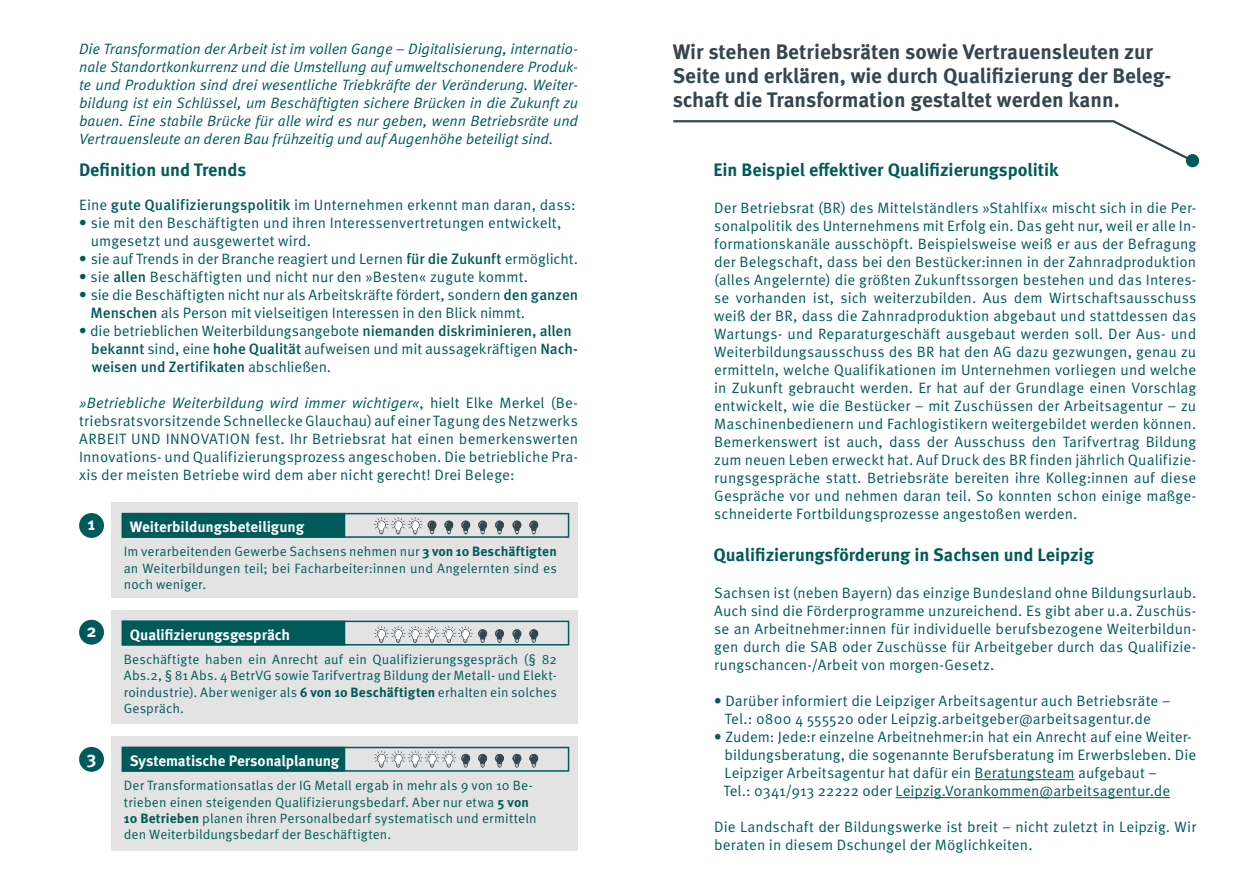
<style>
.page{position:relative;width:1259px;height:893px;background:#fff}
.page>*{position:absolute;margin:0;border:0;box-sizing:border-box;transform-origin:0 0}
.t1{font:700 21px/24px "Meta Pro";color:#35464e}
.t2{font:700 18px "Meta Pro";color:#015a5a}
.t3{font:700 18px "Meta Pro";color:#fff}
.t4{font:15px/18px "Meta Pro";letter-spacing:.005em;color:#015a5a;text-align:justify}
.t5{font:italic 15px/18px "Meta Pro";letter-spacing:-.005em;color:#015a5a;text-align:justify}
.t6{font:700 15px "Meta Pro";letter-spacing:-.005em;color:#fff}
.t7{font:500 15px "Meta Pro";letter-spacing:-.005em;color:#015a5a}
.t8{font:13.5px/16.2px "Meta Pro";letter-spacing:.01em;color:#015a5a}
.s1{font-weight:500}
.s2{font-family:"Alte Haas Grotesk Bold"}
.s3{font-weight:400}
.s4{font-style:italic}
.s5{font-weight:700}
.s6{font-family:"Alte Haas Grotesk"}
</style>
<div class="page">
<svg style="left:673px;top:120px;width:517px;height:39px"></svg>
<div style="left:1186px;top:154px;width:13px;height:13px;background:#015a5a;border-radius:50%"></div>
<hr style="left:974px;top:779px;width:100px;height:1px;background:#015a5a">
<hr style="left:895px;top:797px;width:275px;height:1px;background:#015a5a">
<div style="left:112px;top:502px;width:466px;height:96px;background:#e3e3e3"></div>
<div style="left:122px;top:513px;width:447px;height:25px;background:#e3e3e3;border:2px solid #015a5a"></div>
<div style="left:122px;top:513px;width:223px;height:25px;background:#015a5a"></div>
<div style="left:112px;top:610px;width:466px;height:114px;background:#e3e3e3"></div>
<div style="left:122px;top:621px;width:447px;height:24px;background:#e3e3e3;border:2px solid #015a5a"></div>
<div style="left:122px;top:621px;width:223px;height:24px;background:#015a5a"></div>
<div style="left:112px;top:736px;width:466px;height:114px;background:#e3e3e3"></div>
<div style="left:122px;top:747px;width:447px;height:25px;background:#e3e3e3;border:2px solid #015a5a"></div>
<div style="left:122px;top:747px;width:223px;height:25px;background:#015a5a;border:2px solid #015a5a"></div>
<div style="left:79px;top:513px;width:25px;height:25px;background:#015a5a;border-radius:50%"></div>
<div style="left:79px;top:620px;width:25px;height:25px;background:#015a5a;border-radius:50%"></div>
<div style="left:79px;top:747px;width:25px;height:25px;background:#015a5a;border-radius:50%"></div>
<svg style="left:374px;top:517px;width:63px;height:17px"></svg>
<svg style="left:444px;top:520px;width:9px;height:14px"></svg>
<svg style="left:461px;top:520px;width:9px;height:14px"></svg>
<svg style="left:478px;top:520px;width:9px;height:14px"></svg>
<svg style="left:495px;top:520px;width:9px;height:14px"></svg>
<svg style="left:512px;top:520px;width:9px;height:14px"></svg>
<svg style="left:529px;top:520px;width:9px;height:14px"></svg>
<svg style="left:374px;top:750px;width:96px;height:18px"></svg>
<svg style="left:478px;top:754px;width:9px;height:14px"></svg>
<svg style="left:495px;top:754px;width:9px;height:14px"></svg>
<svg style="left:512px;top:754px;width:9px;height:14px"></svg>
<svg style="left:529px;top:754px;width:9px;height:14px"></svg>
<svg style="left:495px;top:629px;width:9px;height:14px"></svg>
<svg style="left:512px;top:629px;width:9px;height:14px"></svg>
<svg style="left:529px;top:629px;width:9px;height:14px"></svg>
<svg style="left:374px;top:626px;width:113px;height:17px"></svg>
<p class="t5" style="left:79px;top:40px;width:500px">Die Transformation der Arbeit ist im vollen Gange – Digitalisierung, internatio&shy;nale Standortkonkurrenz und die Umstellung auf umweltschonendere Produk&shy;te und Produktion sind drei wesentliche Triebkräfte der Veränderung. Weiter&shy;bildung ist ein Schlüssel, um Beschäftigten sichere Brücken in die Zukunft zu bauen. Eine stabile Brücke für alle wird es nur geben, wenn Betriebsräte und Vertrauensleute an deren Bau frühzeitig und auf Augenhöhe beteiligt sind.</p>
<p class="t2" style="left:79px;top:158px;width:169px">Definition und Trends</p>
<p class="t4" style="left:79px;top:196px;width:498px">Eine <span class="s1">gute Qualifizierungspolitik</span> im Unternehmen erkennt man daran, dass:</p>
<p class="t4" style="left:79px;top:214px;width:484px"><span class="s2">•</span> sie mit den Beschäftigten und ihren Interessenvertretungen entwickelt,</p>
<p class="t4" style="left:91px;top:232px;width:222px">umgesetzt und ausgewertet wird.</p>
<p class="t4" style="left:79px;top:250px;width:500px"><span class="s2">•</span> sie auf Trends in der Branche reagiert und Lernen <span class="s1">für die Zukunft</span> ermöglicht.</p>
<p class="t4" style="left:79px;top:268px;width:451px"><span class="s2">•</span> sie <span class="s1">allen</span> Beschäftigten und nicht nur den »Besten« zugute kommt.</p>
<p class="t4" style="left:79px;top:286px;width:500px"><span class="s2">•</span> sie die Beschäftigten nicht nur als Arbeitskräfte fördert, sondern <span class="s1">den ganzen</span></p>
<p class="t4" style="left:91px;top:304px;width:436px"><span class="s1">Menschen</span> als Person mit vielseitigen Interessen in den Blick nimmt.</p>
<p class="t4" style="left:79px;top:322px;width:494px"><span class="s2">•</span> die betrieblichen Weiterbildungsangebote <span class="s1">niemanden diskriminieren, allen</span></p>
<p class="t4" style="left:91px;top:340px;width:488px"><span class="s1">bekannt</span> sind, eine <span class="s1">hohe Qualität</span> aufweisen und mit aussagekräftigen <span class="s1">Nach-</span></p>
<p class="t7" style="left:92px;top:357px;width:241px">weisen und Zertifikaten <span class="s3">abschließen.</span></p>
<p class="t4" style="left:79px;top:394px;width:500px"><span class="s4">»Betriebliche Weiterbildung wird immer wichtiger«</span>, hielt Elke Merkel (Be&shy;triebsratsvorsitzende Schnellecke Glauchau) auf einer Tagung des Netzwerks ARBEIT UND INNOVATION fest. Ihr Betriebsrat hat einen bemerkenswerten Innovations- und Qualifizierungsprozess angeschoben. Die betriebliche Pra&shy;xis der meisten Betriebe wird dem aber nicht gerecht! Drei Belege:</p>
<p class="t3" style="left:88px;top:513px;width:9px">1</p>
<p class="t6" style="left:130px;top:517px;width:176px">Weiterbildungsbeteiligung</p>
<p class="t1" style="left:673px;top:40px;width:482px">Wir stehen Betriebsräten sowie Vertrauensleuten zur</p>
<p class="t1" style="left:673px;top:64px;width:500px">Seite und erklären, wie durch Qualifizierung der Beleg&shy;schaft die Transformation gestaltet werden kann.</p>
<p class="t2" style="left:713px;top:159px;width:347px">Ein Beispiel effektiver Qualifizierungspolitik</p>
<p class="t4" style="left:714px;top:199px;width:483px">Der Betriebsrat (BR) des Mittelständlers »Stahlfix« mischt sich in die Per&shy;sonalpolitik des Unternehmens mit Erfolg ein. Das geht nur, weil er alle In&shy;formationskanäle ausschöpft. Beispielsweise weiß er aus der Befragung der Belegschaft, dass bei den Bestücker:innen in der Zahnradproduktion (alles Angelernte) die größten Zukunftssorgen bestehen und das Interes&shy;se vorhanden ist, sich weiterzubilden. Aus dem Wirtschaftsausschuss weiß der BR, dass die Zahnradproduktion abgebaut und stattdessen das Wartungs- und Reparaturgeschäft ausgebaut werden soll. Der Aus- und Weiterbildungsausschuss des BR hat den AG dazu gezwungen, genau zu ermitteln, welche Qualifikationen im Unternehmen vorliegen und welche in Zukunft gebraucht werden. Er hat auf der Grundlage einen Vorschlag entwickelt, wie die Bestücker – mit Zuschüssen der Arbeitsagentur – zu Maschinenbedienern und Fachlogistikern weitergebildet werden können.<br>Bemerkenswert ist auch, dass der Ausschuss den Tarifvertrag Bildung zum neuen Leben erweckt hat. Auf Druck des BR finden jährlich Qualifizie&shy;rungsgespräche statt. Betriebsräte bereiten ihre Kolleg:innen auf diese Gespräche vor und nehmen daran teil. So konnten schon einige maßge&shy;schneiderte Fortbildungsprozesse angestoßen werden.</p>
<p class="t3" style="left:86px;top:619px;width:12px">2</p>
<p class="t3" style="left:87px;top:746px;width:11px">3</p>
<p class="t8" style="left:124px;top:544px;width:434px">Im verarbeitenden Gewerbe Sachsens nehmen nur <span class="s5">3 von 10 Beschäftigten</span></p>
<p class="t2" style="left:713px;top:544px;width:382px">Qualifizierungsförderung in Sachsen und Leipzig</p>
<p class="t8" style="left:124px;top:560px;width:434px">an Weiterbildungen teil; bei Facharbeiter:innen und Angelernten sind es noch weniger.</p>
<p class="t4" style="left:714px;top:584px;width:483px">Sachsen ist (neben Bayern) das einzige Bundesland ohne Bildungsurlaub.<br>Auch sind die Förderprogramme unzureichend. Es gibt aber u.a. Zuschüs&shy;se an Arbeitnehmer:innen für individuelle berufsbezogene Weiterbildun&shy;gen durch die SAB oder Zuschüsse für Arbeitgeber durch das Qualifizie&shy;rungschancen-/Arbeit von morgen-Gesetz.</p>
<p class="t4" style="left:714px;top:692px;width:458px"><span class="s6">•</span> Darüber informiert die Leipziger Arbeitsagentur auch Betriebsräte –</p>
<p class="t4" style="left:725px;top:710px;width:427px">Tel.: 0800 4 555520 oder Leipzig.arbeitgeber@arbeitsagentur.de</p>
<p class="t4" style="left:714px;top:728px;width:479px"><span class="s6">•</span> Zudem: Jede:r einzelne Arbeitnehmer:in hat ein Anrecht auf eine Weiter-</p>
<p class="t4" style="left:724px;top:746px;width:473px">bildungsberatung, die sogenannte Berufsberatung im Erwerbsleben. Die</p>
<p class="t4" style="left:724px;top:764px;width:434px">Leipziger Arbeitsagentur hat dafür ein Beratungsteam aufgebaut –</p>
<p class="t4" style="left:723px;top:782px;width:448px">Tel.: 0341/913 22222 oder Leipzig.Vorankommen@arbeitsagentur.de</p>
<p class="t4" style="left:714px;top:818px;width:483px">Die Landschaft der Bildungswerke ist breit – nicht zuletzt in Leipzig. Wir beraten in diesem Dschungel der Möglichkeiten.</p>
<p class="t6" style="left:130px;top:625px;width:162px">Qualifizierungsgespräch</p>
<p class="t8" style="left:124px;top:652px;width:434px;text-align:justify">Beschäftigte haben ein Anrecht auf ein Qualifizierungsgespräch (§ 82<br>Abs.2, § 81 Abs. 4 BetrVG sowie Tarifvertrag Bildung der Metall- und Elekt&shy;roindustrie). Aber weniger als <span class="s5">6 von 10 Beschäftigten</span> erhalten ein solches Gespräch.</p>
<p class="t6" style="left:130px;top:751px;width:211px">Systematische Personalplanung</p>
<p class="t8" style="left:124px;top:778px;width:410px">Der Transformationsatlas der IG Metall ergab in mehr als 9 von 10 Be-</p>
<p class="t8" style="left:124px;top:794px;width:407px">trieben einen steigenden Qualifizierungsbedarf. Aber nur etwa <span class="s5">5 von</span></p>
<p class="t8" style="left:124px;top:810px;width:414px"><span class="s5">10 Betrieben</span> planen ihren Personalbedarf systematisch und ermitteln</p>
<p class="t8" style="left:124px;top:827px;width:269px">den Weiterbildungsbedarf der Beschäftigten.</p>
</div>
